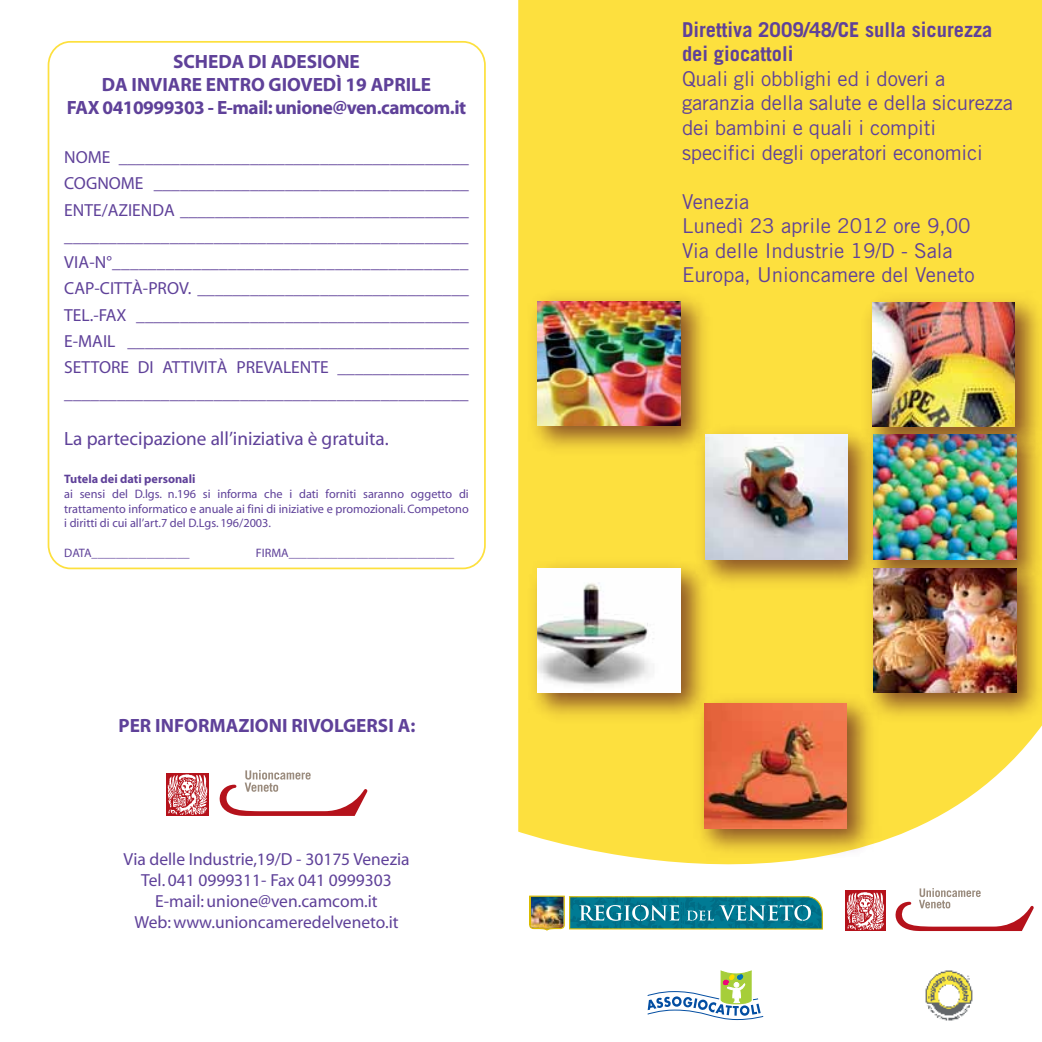
<style>
.page{position:relative;width:1042px;height:1042px;background:#fff}
.page>*{position:absolute;margin:0;border:0;box-sizing:border-box;transform-origin:0 0}
.t1{font:20.47px/24.5px "Trade Gothic";letter-spacing:-.01em;color:#5f4199}
.t2{font:700 19.25px/23.1px "Myriad";letter-spacing:-.005em;color:#5f4199;text-align:center}
.t3{font:19.25px "Myriad";color:#5f4199}
.t4{font:17.5px/26.2px "Myriad";color:#5f4199;text-align:justify}
.t5{font:12.25px/14.7px "Myriad";color:#5f4199}
.s1{font-weight:700}
</style>
<div class="page">
<svg style="left:518px;top:0;width:524px;height:931px;background:#fde356"></svg>
<svg style="left:219px;top:770px;width:148px;height:46px"></svg>
<div style="left:166px;top:773px;width:43px;height:43px;background:#b5121b"></div>
<svg style="left:167px;top:774px;width:40px;height:41px"></svg>
<img style="left:665px;top:410px;width:188px;height:190px">
<img style="left:705px;top:435px;width:143px;height:124px">
<img style="left:807px;top:548px;width:235px;height:184px">
<img style="left:873px;top:600px;width:143px;height:93px">
<img style="left:853px;top:467px;width:189px;height:133px">
<img style="left:873px;top:467px;width:143px;height:92px">
<img style="left:518px;top:546px;width:203px;height:191px">
<img style="left:538px;top:568px;width:142px;height:125px">
<img style="left:518px;top:275px;width:205px;height:192px">
<img style="left:538px;top:301px;width:142px;height:125px">
<img style="left:664px;top:684px;width:248px;height:182px">
<img style="left:704px;top:703px;width:142px;height:125px">
<img style="left:814px;top:277px;width:228px;height:190px">
<img style="left:872px;top:302px;width:142px;height:125px">
<div style="left:48px;top:41px;width:438px;height:528px;border:2px solid #fde03e;border-radius:23px"></div>
<hr style="left:529px;top:895px;width:36px;height:2px;background:#d9bb00">
<img style="left:529px;top:896px;width:294px;height:35px">
<svg style="left:895px;top:888px;width:138px;height:43px"></svg>
<div style="left:845px;top:891px;width:40px;height:40px;background:#b5121b"></div>
<svg style="left:847px;top:892px;width:37px;height:38px"></svg>
<svg style="left:647px;top:970px;width:117px;height:50px"></svg>
<img style="left:925px;top:970px;width:48px;height:51px">
<p class="t2" style="left:67px;top:50px;width:401px">SCHEDA DI ADESIONE<br>DA INVIARE ENTRO GIOVEDÌ 19 APRILE<br>FAX 0410999303 - E-mail: unione@ven.camcom.it</p>
<p class="t4" style="left:64px;top:145px;width:406px">NOME ________________________________________ COGNOME ____________________________________ ENTE/AZIENDA _________________________________ ______________________________________________ VIA-N°________________________________________ CAP-CITTÀ-PROV. _______________________________ TEL.-FAX ______________________________________ E-MAIL _______________________________________ SETTORE DI ATTIVITÀ PREVALENTE _______________ ______________________________________________</p>
<p class="t3" style="left:64px;top:429px;width:326px">La partecipazione all’iniziativa è gratuita.</p>
<p class="t5" style="left:64px;top:472px;width:406px"><span class="s1">Tutela dei dati personali<br></span>ai sensi del D.lgs. n.196 si informa che i dati forniti saranno oggetto di trattamento informatico e anuale ai fini di iniziative e promozionali. Competono i diritti di cui all’art.7 del D.Lgs. 196/2003.</p>
<p class="t5" style="left:64px;top:546px;width:127px">DATA________________</p>
<p class="t5" style="left:256px;top:546px;width:200px">FIRMA___________________________</p>
<p class="t2" style="left:118px;top:714px;width:298px">PER INFORMAZIONI RIVOLGERSI A:</p>
<p class="t4" style="left:123px;top:849px;width:288px;line-height:21px;text-align:center">Via delle Industrie,19/D - 30175 Venezia Tel. 041 0999311- Fax 041 0999303<br>E-mail: unione@ven.camcom.it<br>Web: www.unioncameredelveneto.it</p>
<p class="t1" style="left:682px;top:17px;width:332px"><span class="s1">Direttiva 2009/48/CE sulla sicurezza dei giocattoli<br></span>Quali gli obblighi ed i doveri a garanzia della salute e della sicurezza dei bambini e quali i compiti specifici degli operatori economici</p>
<p class="t1" style="left:682px;top:189px;width:294px">Venezia<br>Lunedì 23 aprile 2012 ore 9,00<br>Via delle Industrie 19/D - Sala<br>Europa, Unioncamere del Veneto</p>
</div>
